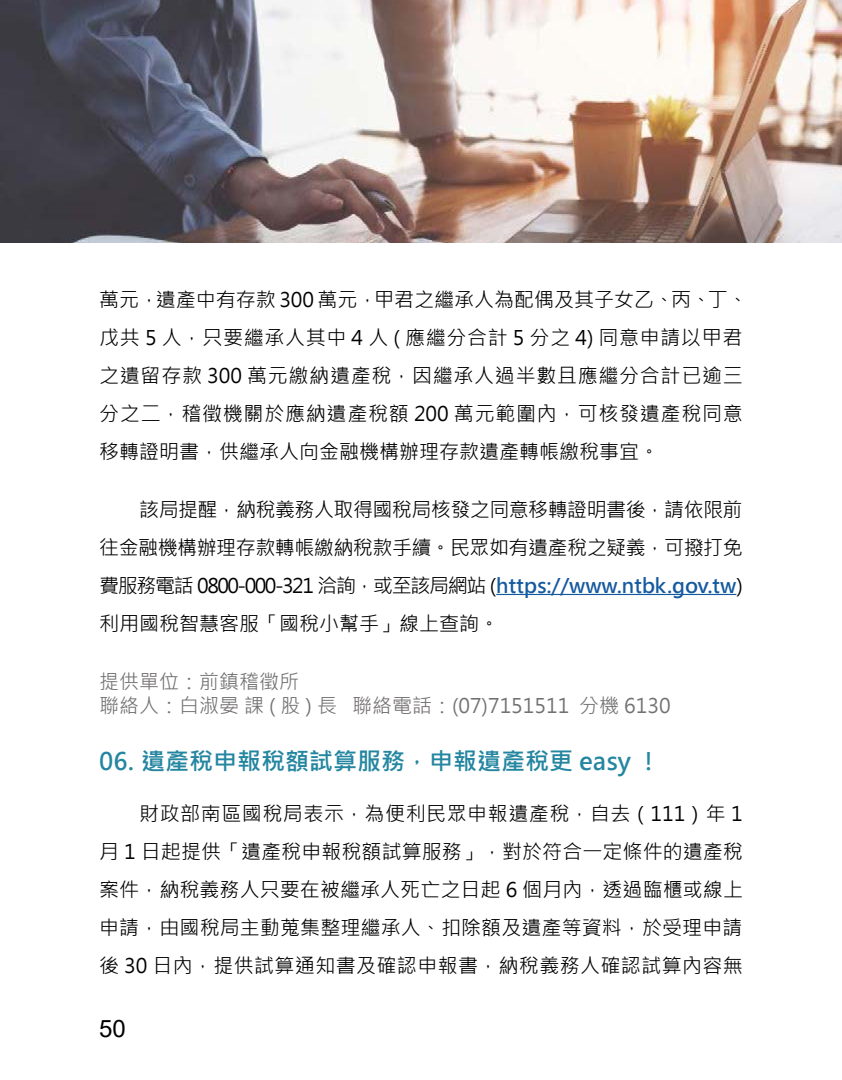
<style>
.page{position:relative;width:842px;height:1080px;background:#fff}
.page>*{position:absolute;margin:0;border:0;box-sizing:border-box;transform-origin:0 0}
.t1{font:700 24px "Microsoft Jheng Hei";color:#2486a0}
.t2{font:24px "Arial";color:#000}
.t3{font:20px/38px "Microsoft Jheng Hei";letter-spacing:.005em;color:#000;text-align:justify}
.t4{font:20px/38px "Microsoft Jheng Hei";letter-spacing:.035em;color:#000}
.t5{font:20px/24px "Microsoft Jheng Hei";color:#737070}
.s1{font-weight:700;color:#15599f}
</style>
<div class="page">
<hr style="left:496px;top:594px;width:240px;height:1px;background:#15599f">
<img style="left:0;top:0;width:842px;height:243px">
<p class="t4" style="left:99px;top:280px;width:650px">萬元，遺產中有存款 300 萬元，甲君之繼承人為配偶及其子女乙、丙、丁、戊共 5 人，只要繼承人其中 4 人 ( 應繼分合計 5 分之 4) 同意申請以甲君之遺留存款 300 萬元繳納遺產稅，因繼承人過半數且應繼分合計已逾三分之二，稽徵機關於應納遺產稅額 200 萬元範圍內，可核發遺產稅同意移轉證明書，供繼承人向金融機構辦理存款遺產轉帳繳稅事宜。</p>
<p class="t3" style="left:99px;top:490px;width:645px;text-indent:40px">該局提醒，納稅義務人取得國稅局核發之同意移轉證明書後，請依限前往金融機構辦理存款轉帳繳納稅款手續。民眾如有遺產稅之疑義，可撥打免費服務電話 0800-000-321 洽詢，或至該局網站 (<span class="s1">https://www.ntbk.gov.tw</span>)利用國稅智慧客服「國稅小幫手」線上查詢。</p>
<p class="t5" style="left:99px;top:669px;width:573px">提供單位：前鎮稽徵所<br>聯絡人：白淑晏 課 ( 股 ) 長 聯絡電話：(07)7151511 分機 6130</p>
<p class="t1" style="left:99px;top:746px;width:563px">06. 遺產稅申報稅額試算服務，申報遺產稅更 easy ！</p>
<p class="t3" style="left:99px;top:794px;width:645px;text-indent:40px">財政部南區國稅局表示，為便利民眾申報遺產稅，自去（111）年 1月 1 日起提供「遺產稅申報稅額試算服務」，對於符合一定條件的遺產稅案件，納稅義務人只要在被繼承人死亡之日起 6 個月內，透過臨櫃或線上申請，由國稅局主動蒐集整理繼承人、扣除額及遺產等資料，於受理申請後 30 日內，提供試算通知書及確認申報書，納稅義務人確認試算內容無</p>
<p class="t2" style="left:99px;top:1012px;width:28px">50</p>
</div>
